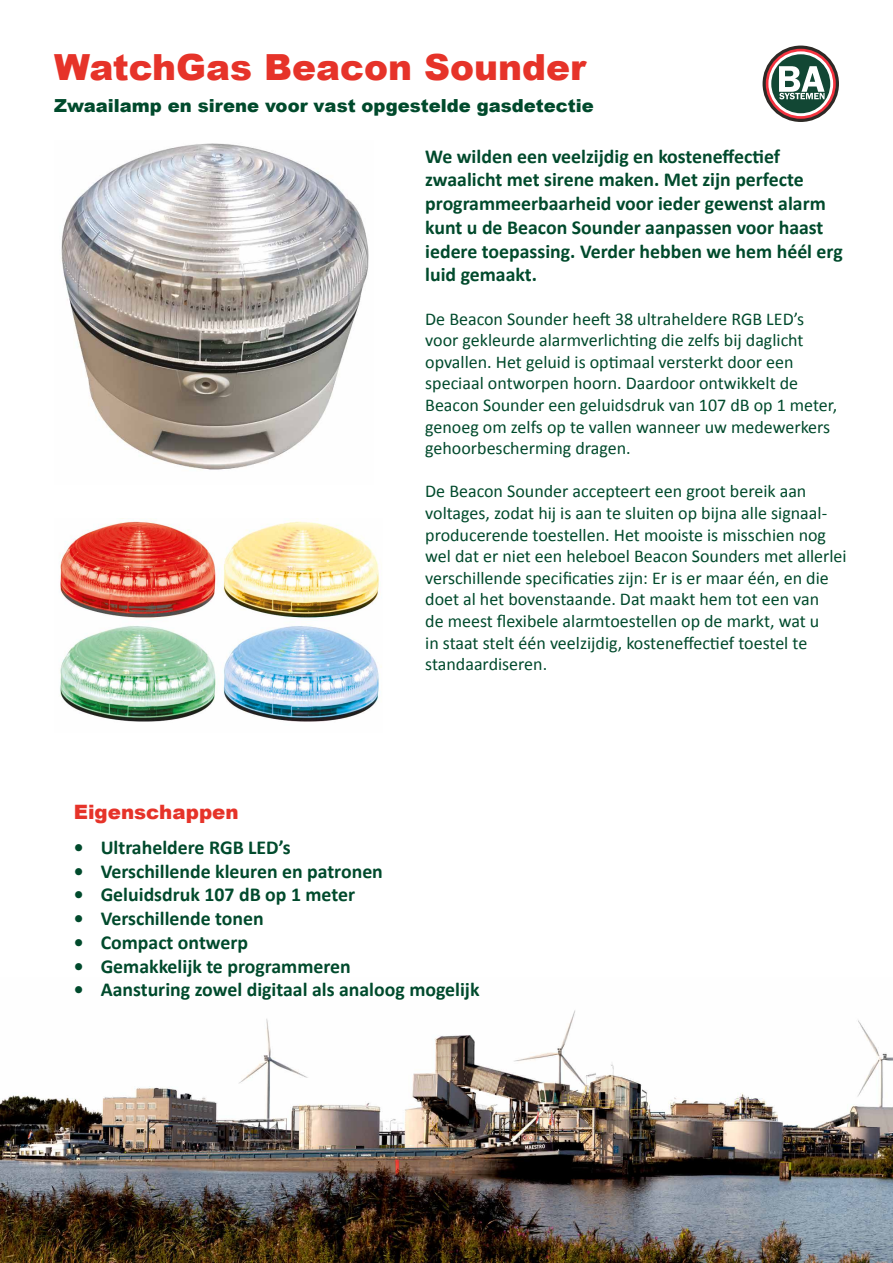
<style>
.page{position:relative;width:893px;height:1263px;background:#fff}
.page>*{position:absolute;margin:0;border:0;box-sizing:border-box;transform-origin:0 0}
.t1{font:900 36px "Arial";color:#e63329}
.t2{font:700 19.8px/23.7px "Calibri";color:#004a2c}
.t3{font:900 19.8px "Arial";color:#e63329}
.t4{font:18px/21.6px "Calibri";color:#004a2c}
.t5{font:900 18px "Arial";color:#004a2c}
</style>
<div class="page">
<img style="left:0;top:1010px;width:893px;height:253px">
<svg style="left:763px;top:46px;width:76px;height:76px"></svg>
<svg style="left:766px;top:49px;width:70px;height:70px"></svg>
<svg style="left:768px;top:51px;width:65px;height:65px"></svg>
<div style="left:771px;top:54px;width:59px;height:59px;background:#124734;border-radius:50%"></div>
<svg style="left:779px;top:66px;width:46px;height:33px"></svg>
<img style="left:60px;top:521px;width:322px;height:201px">
<img style="left:61px;top:143px;width:308px;height:327px">
<h1 class="t1" style="left:54px;top:41px;width:534px">WatchGas Beacon Sounder</h1>
<p class="t5" style="left:54px;top:93px;width:541px">Zwaailamp en sirene voor vast opgestelde gasdetectie</p>
<p class="t2" style="left:425px;top:144px;width:419px">We wilden een veelzijdig en kosteneffectief zwaalicht met sirene maken. Met zijn perfecte programmeerbaarheid voor ieder gewenst alarm kunt u de Beacon Sounder aanpassen voor haast iedere toepassing. Verder hebben we hem héél erg luid gemaakt.</p>
<p class="t4" style="left:425px;top:308px;width:413px">De Beacon Sounder heeft 38 ultraheldere RGB LED’s voor gekleurde alarmverlichting die zelfs bij daglicht opvallen. Het geluid is optimaal versterkt door een speciaal ontworpen hoorn. Daardoor ontwikkelt de Beacon Sounder een geluidsdruk van 107 dB op 1 meter, genoeg om zelfs op te vallen wanneer uw medewerkers gehoorbescherming dragen.</p>
<p class="t4" style="left:425px;top:481px;width:423px">De Beacon Sounder accepteert een groot bereik aan voltages, zodat hij is aan te sluiten op bijna alle signaal&shy;producerende toestellen. Het mooiste is misschien nog wel dat er niet een heleboel Beacon Sounders met allerlei verschillende specificaties zijn: Er is er maar één, en die doet al het bovenstaande. Dat maakt hem tot een van<br>de meest flexibele alarmtoestellen op de markt, wat u<br>in staat stelt één veelzijdig, kosteneffectief toestel te standaardiseren.</p>
<p class="t3" style="left:74px;top:798px;width:166px">Eigenschappen</p>
<p class="t2" style="left:74px;top:835px;width:219px">• Ultraheldere RGB LED’s</p>
<p class="t2" style="left:74px;top:859px;width:311px">• Verschillende kleuren en patronen</p>
<p class="t2" style="left:74px;top:883px;width:283px">• Geluidsdruk 107 dB op 1 meter</p>
<p class="t2" style="left:74px;top:907px;width:192px">• Verschillende tonen</p>
<p class="t2" style="left:74px;top:930px;width:176px">• Compact ontwerp</p>
<p class="t2" style="left:74px;top:954px;width:279px">• Gemakkelijk te programmeren</p>
<p class="t2" style="left:74px;top:978px;width:407px">• Aansturing zowel digitaal als analoog mogelijk</p>
</div>
